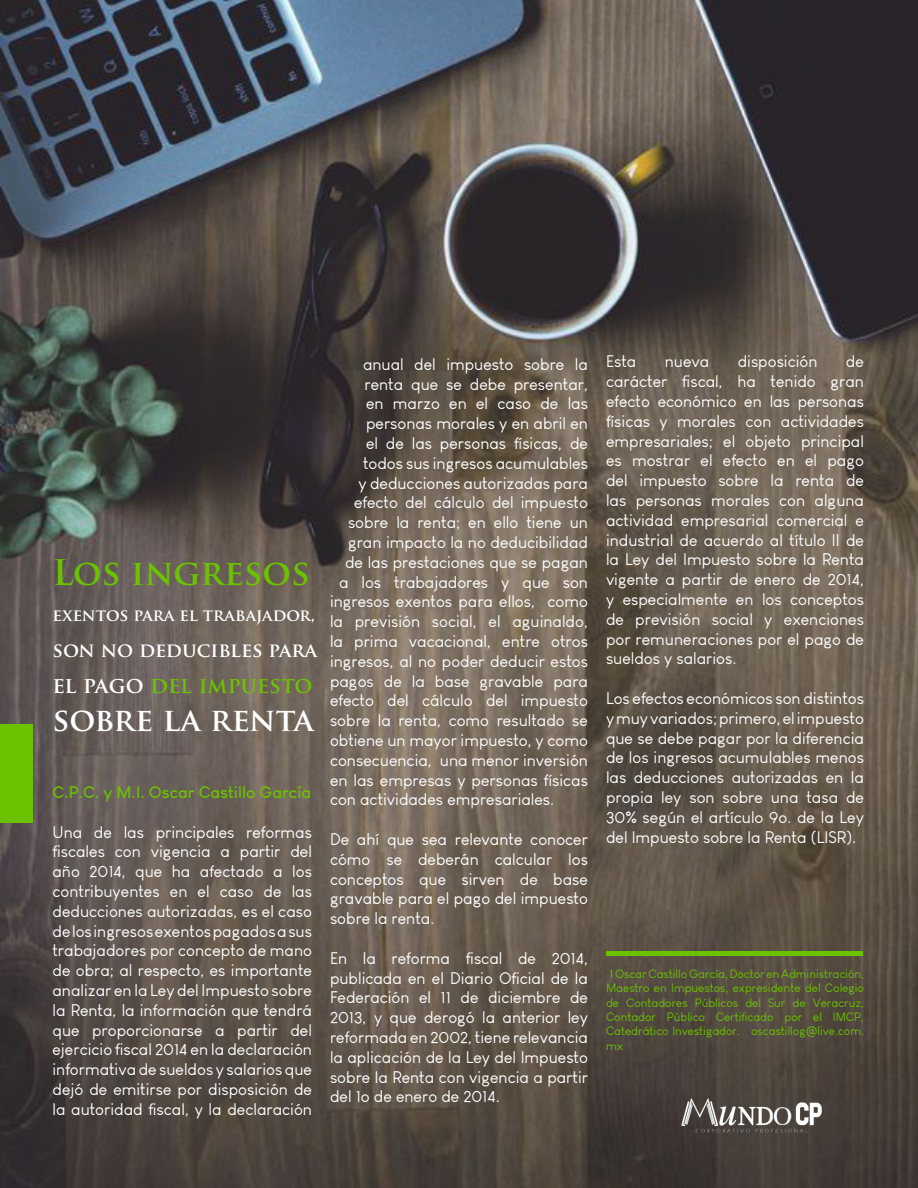
<style>
.page{position:relative;width:918px;height:1188px;background:#fff}
.page>*{position:absolute;margin:0;border:0;box-sizing:border-box;transform-origin:0 0}
.t1{font:700 34.5px "Trajan Pro";color:#6bc200}
.t2{font:700 31.5px "Trajan Pro";color:#fff}
.t3{font:700 21.75px "Trajan Pro";color:#6bc200}
.t4{font:700 19.5px "Trajan Pro";color:#fff}
.t5{font:16.5px/19.8px "Louis George Cafe";color:#fff;text-align:justify}
.t6{font:700 16.5px "Louis George Cafe";color:#6bc200}
.t7{font:700 16.5px "Trajan Pro";color:#fff}
.t8{font:12px/14.4px "Louis George Cafe";color:#6bc200;text-align:justify}
.s1{color:#fff}
</style>
<div class="page">
<img style="left:0;top:0;width:918px;height:1188px">
<div style="left:0;top:724px;width:33px;height:100px;background:#6bc200"></div>
<hr style="left:607px;top:952px;width:256px;height:4px;background:#6bc200">
<img style="left:657px;top:1069px;width:180px;height:89px">
<p class="t1" style="left:52px;top:551px;width:259px">Los ingresos</p>
<p class="t7" style="left:52px;top:605px;width:264px">exentos para el trabajador,</p>
<p class="t4" style="left:52px;top:638px;width:266px">son no deducibles para</p>
<p class="t3" style="left:52px;top:672px;width:261px"><span class="s1">el pago</span> del impuesto</p>
<p class="t2" style="left:52px;top:700px;width:263px">sobre la renta</p>
<p class="t6" style="left:52px;top:782px;width:260px">C.P.C. y M.I. Oscar Castillo García</p>
<p class="t5" style="left:52px;top:822px;width:261px">Una de las principales reformas fiscales con vigencia a partir del año 2014, que ha afectado a los contribuyentes en el caso de las deducciones autorizadas, es el caso de los ingresos exentos pagados a sus trabajadores por concepto de mano de obra; al respecto, es importante analizar en la Ley del Impuesto sobre la Renta, la información que tendrá que proporcionarse a partir del ejercicio fiscal 2014 en la declaración informativa de sueldos y salarios que dejó de emitirse por disposición de la autoridad fiscal, y la declaración</p>
<p class="t5" style="left:363px;top:354px;width:226px">anual del impuesto sobre la</p>
<p class="t5" style="left:364px;top:374px;width:225px">renta que se debe presentar,</p>
<p class="t5" style="left:366px;top:394px;width:224px">en marzo en el caso de las</p>
<p class="t5" style="left:366px;top:413px;width:224px">personas morales y en abril en</p>
<p class="t5" style="left:366px;top:433px;width:224px">el de las personas físicas, de</p>
<p class="t5" style="left:363px;top:453px;width:227px">todos sus ingresos acumulables</p>
<p class="t5" style="left:358px;top:473px;width:231px">y deducciones autorizadas para</p>
<p class="t5" style="left:354px;top:493px;width:236px">efecto del cálculo del impuesto</p>
<p class="t5" style="left:348px;top:512px;width:242px">sobre la renta; en ello tiene un</p>
<p class="t5" style="left:348px;top:532px;width:242px">gran impacto la no deducibilidad</p>
<p class="t5" style="left:345px;top:552px;width:245px">de las prestaciones que se pagan</p>
<p class="t5" style="left:339px;top:572px;width:251px">a los trabajadores y que son</p>
<p class="t5" style="left:330px;top:592px;width:260px">ingresos exentos para ellos, como</p>
<p class="t5" style="left:330px;top:611px;width:260px">la previsión social, el aguinaldo,</p>
<p class="t5" style="left:330px;top:631px;width:260px">la prima vacacional, entre otros</p>
<p class="t5" style="left:330px;top:651px;width:260px">ingresos, al no poder deducir estos</p>
<p class="t5" style="left:330px;top:671px;width:260px">pagos de la base gravable para</p>
<p class="t5" style="left:330px;top:691px;width:260px">efecto del cálculo del impuesto</p>
<p class="t5" style="left:330px;top:710px;width:260px">sobre la renta, como resultado se</p>
<p class="t5" style="left:330px;top:730px;width:260px">obtiene un mayor impuesto, y como</p>
<p class="t5" style="left:330px;top:750px;width:260px">consecuencia, una menor inversión</p>
<p class="t5" style="left:330px;top:770px;width:260px">en las empresas y personas físicas</p>
<p class="t5" style="left:330px;top:790px;width:226px">con actividades empresariales.</p>
<p class="t5" style="left:330px;top:829px;width:260px">De ahí que sea relevante conocer cómo se deberán calcular los conceptos que sirven de base gravable para el pago del impuesto sobre la renta.</p>
<p class="t5" style="left:330px;top:948px;width:260px">En la reforma fiscal de 2014, publicada en el Diario Oficial de la Federación el 11 de diciembre de 2013, y que derogó la anterior ley reformada en 2002, tiene relevancia la aplicación de la Ley del Impuesto sobre la Renta con vigencia a partir del 1o de enero de 2014.</p>
<p class="t5" style="left:606px;top:352px;width:260px;text-indent:240px">de carácter fiscal, ha tenido gran efecto económico en las personas físicas y morales con actividades empresariales; el objeto principal es mostrar el efecto en el pago del impuesto sobre la renta de las personas morales con alguna actividad empresarial comercial e industrial de acuerdo al título II de la Ley del Impuesto sobre la Renta vigente a partir de enero de 2014, y especialmente en los conceptos de previsión social y exenciones por remuneraciones por el pago de sueldos y salarios.</p>
<p class="t5" style="left:606px;top:688px;width:260px">Los efectos económicos son distintos y muy variados; primero, el impuesto que se debe pagar por la diferencia de los ingresos acumulables menos las deducciones autorizadas en la propia ley son sobre una tasa de 30% según el artículo 9o. de la Ley del Impuesto sobre la Renta (LISR).</p>
<p class="t5" style="left:606px;top:352px;width:32px">Esta</p>
<p class="t5" style="left:665px;top:352px;width:46px">nueva</p>
<p class="t5" style="left:738px;top:352px;width:81px">disposición</p>
<p class="t8" style="left:606px;top:966px;width:260px">1 Oscar Castillo García, Doctor en Administración, Maestro en Impuestos, expresidente del Colegio de Contadores Públicos del Sur de Veracruz, Contador Público Certificado por el IMCP, Catedrático Investigador. oscastillog@live.com. mx</p>
</div>
